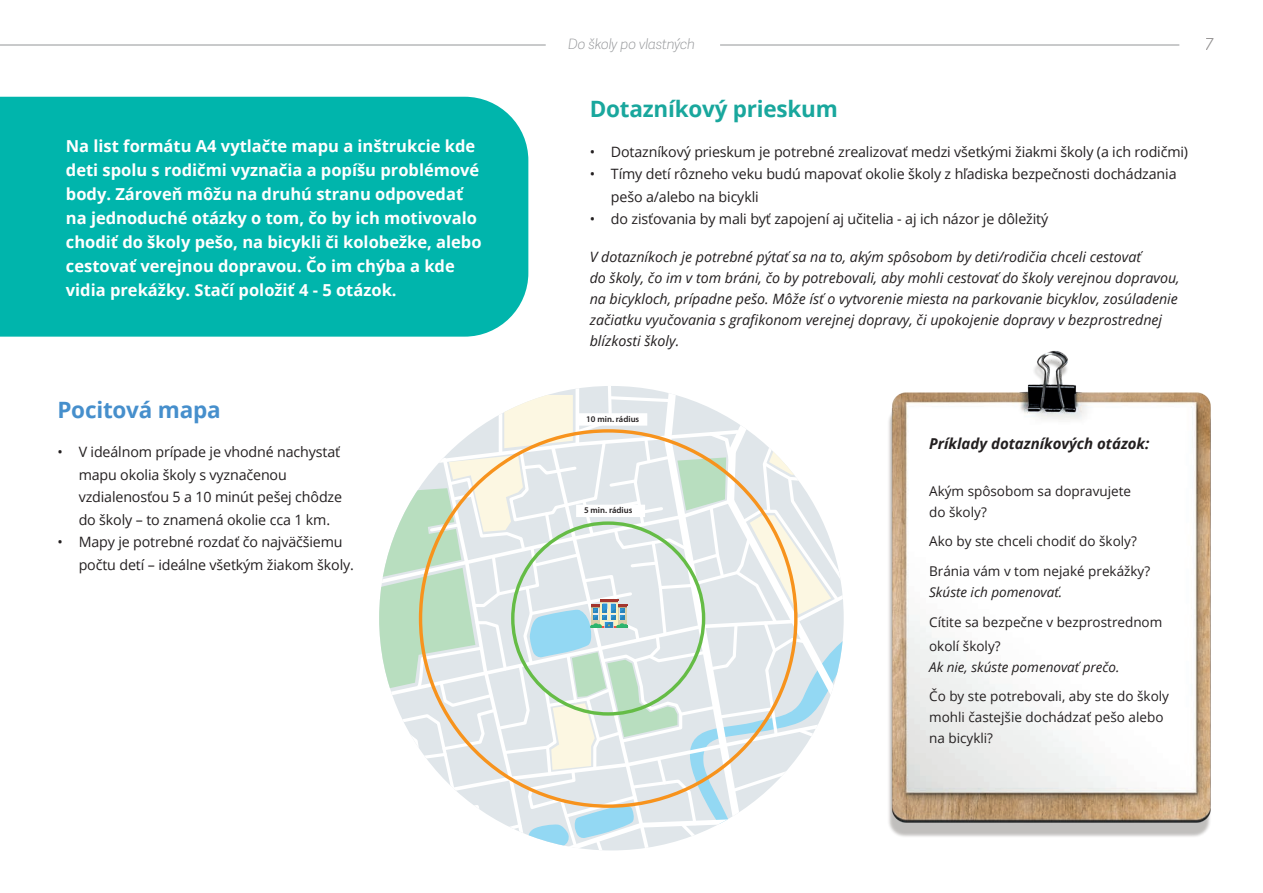
<style>
.page{position:relative;width:1263px;height:893px;background:#fff}
.page>*{position:absolute;margin:0;border:0;box-sizing:border-box;transform-origin:0 0}
.Zvyrazeny{font:700 22.5px "Open Sans";letter-spacing:-.01em;color:#19a79d}
.Zvyrazeny-2{font:700 22.5px "Open Sans";letter-spacing:-.01em;color:#468fcc}
.t1{font:700 16.5px/24px "Open Sans";color:#fff}
.t2{font:italic 300 16.5px "Adelle Sans";color:#231f20}
.t3{font:italic 700 15px "Open Sans";color:#231f20}
.t4{font:14.25px/22.5px "Open Sans";letter-spacing:-.01em;color:#231f20}
.t5{font:italic 14.25px/21px "Open Sans";color:#231f20}
.t6{font:italic 100 14.25px "Adelle Sans";letter-spacing:-.03em;color:#939598}
.t7{font:13.5px/21px "Open Sans";color:#231f20}
.t8{font:italic 13.5px "Open Sans";color:#231f20}
.t9{font:600 8.7px "Myriad Pro";color:#231f20}
.s1{font-style:italic}
</style>
<div class="page">
<hr style="left:0;top:45px;width:546px;height:1px;background:#939598">
<hr style="left:720px;top:45px;width:459px;height:1px;background:#939598">
<div style="left:0;top:97px;width:528px;height:240px;background:#00b5ac"></div>
<img style="left:888px;top:351px;width:323px;height:486px">
<svg style="left:379px;top:386px;width:465px;height:464px"></svg>
<p class="t1" style="left:66px;top:133px;width:417px">Na list formátu A4 vytlačte mapu a inštrukcie kde deti spolu s rodičmi vyznačia a popíšu problémové body. Zároveň môžu na druhú stranu odpovedať na jednoduché otázky o tom, čo by ich motivovalo chodiť do školy pešo, na bicykli či kolobežke, alebo cestovať verejnou dopravou. Čo im chýba a kde vidia prekážky. Stačí položiť 4 - 5 otázok.</p>
<p class="Zvyrazeny-2" style="left:57px;top:394px;width:165px">Pocitová mapa</p>
<p class="t4" style="left:79px;top:440px;width:265px;text-indent:-21px">• V ideálnom prípade je vhodné nachystať mapu okolia školy s vyznačenou vzdialenosťou 5 a 10 minút pešej chôdze do školy – to znamená okolie cca 1 km.</p>
<p class="t4" style="left:79px;top:530px;width:277px;text-indent:-21px">• Mapy je potrebné rozdať čo najväčšiemu počtu detí – ideálne všetkým žiakom školy.</p>
<p class="t6" style="left:568px;top:36px;width:129px">Do školy po vlastných</p>
<p class="t2" style="left:1206px;top:35px;width:10px">7</p>
<p class="Zvyrazeny" style="left:590px;top:93px;width:250px">Dotazníkový prieskum</p>
<p class="t4" style="left:590px;top:140px;width:600px">• Dotazníkový prieskum je potrebné zrealizovať medzi všetkými žiakmi školy (a ich rodičmi)</p>
<p class="t4" style="left:611px;top:162px;width:567px;text-indent:-21px">• Tímy detí rôzneho veku budú mapovať okolie školy z hľadiska bezpečnosti dochádzania pešo a/alebo na bicykli</p>
<p class="t4" style="left:590px;top:207px;width:460px">• do zisťovania by mali byť zapojení aj učitelia - aj ich názor je dôležitý</p>
<p class="t5" style="left:590px;top:246px;width:591px">V dotazníkoch je potrebné pýtať sa na to, akým spôsobom by deti/rodičia chceli cestovať<br>do školy, čo im v tom bráni, čo by potrebovali, aby mohli cestovať do školy verejnou dopravou, na bicykloch, prípadne pešo. Môže ísť o vytvorenie miesta na parkovanie bicyklov, zosúladenie začiatku vyučovania s grafikonom verejnej dopravy, či upokojenie dopravy v bezprostrednej blízkosti školy.</p>
<p class="t9" style="left:586px;top:413px;width:54px">10 min. rádius</p>
<p class="t9" style="left:584px;top:505px;width:50px">5 min. rádius</p>
<p class="t3" style="left:929px;top:433px;width:222px">Príklady dotazníkových otázok:</p>
<p class="t7" style="left:929px;top:480px;width:204px">Akým spôsobom sa dopravujete do školy?</p>
<p class="t7" style="left:929px;top:531px;width:209px">Ako by ste chceli chodiť do školy?</p>
<p class="t7" style="left:929px;top:560px;width:222px">Bránia vám v tom nejaké prekážky?<br><span class="s1">Skúste ich pomenovať.</span></p>
<p class="t7" style="left:929px;top:609px;width:235px;line-height:24px">Cítite sa bezpečne v bezprostrednom okolí školy?</p>
<p class="t8" style="left:929px;top:657px;width:192px">Ak nie, skúste pomenovať prečo.</p>
<p class="t7" style="left:929px;top:685px;width:241px">Čo by ste potrebovali, aby ste do školy mohli častejšie dochádzať pešo alebo na bicykli?</p>
</div>
